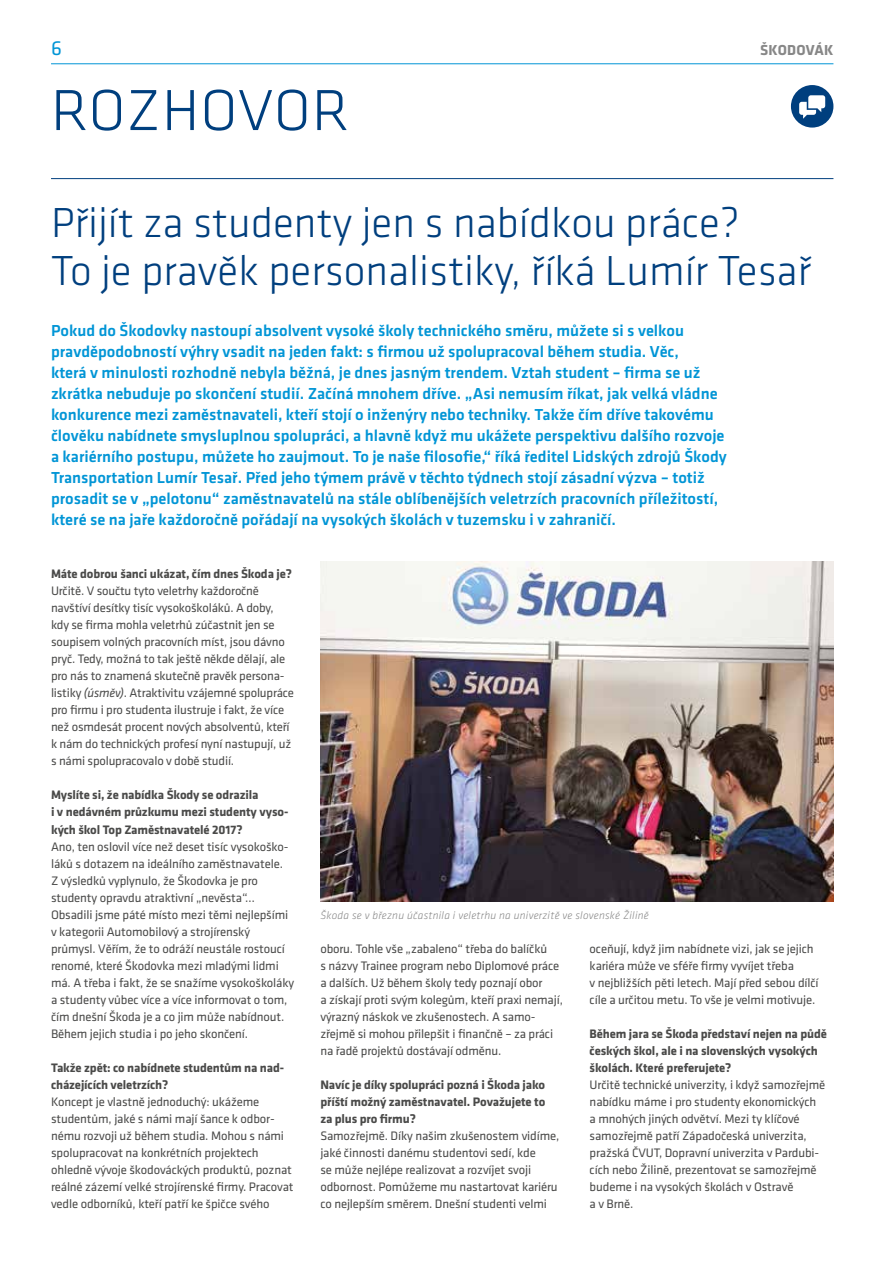
<style>
.page{position:relative;width:893px;height:1263px;background:#fff}
.page>*{position:absolute;margin:0;border:0;box-sizing:border-box;transform-origin:0 0}
.t1{font:300 60px "Klavika";letter-spacing:.015em;color:#003f7e}
.t2{font:300 43.5px/48px "Klavika";color:#003f7e}
.t3{font:21px "Klavika";color:#0095d6}
.t4{font:500 16.5px/21px "Klavika";color:#0095d6}
.t5{font:700 15px "Klavika";letter-spacing:.02em;color:#878787}
.t6{font:12.75px/17px "Klavika";letter-spacing:-.01em;color:#4a4a49}
.t7{font:700 12.75px/17px "Klavika";letter-spacing:-.01em;color:#4a4a49}
.t8{font:italic 300 11.25px "Klavika";letter-spacing:.02em;color:#878787}
.s1{font-style:italic}
</style>
<div class="page">
<hr style="left:51px;top:178px;width:782px;height:1px;background:#003f7e">
<svg style="left:791px;top:85px;width:42px;height:43px"></svg>
<img style="left:320px;top:561px;width:513px;height:340px">
<hr style="left:51px;top:63px;width:782px;height:1px;background:#0095d6">
<h3 class="t3" style="left:51px;top:35px;width:12px">6</h3>
<p class="t5" style="left:760px;top:39px;width:75px">ŠKODOVÁK</p>
<h1 class="t1" style="left:51px;top:74px;width:300px">ROZHOVOR</h1>
<h2 class="t2" style="left:51px;top:198px;width:762px">Přijít za studenty jen s nabídkou práce?<br>To je pravěk personalistiky, říká Lumír Tesař</h2>
<p class="t4" style="left:51px;top:319px;width:677px">Pokud do Škodovky nastoupí absolvent vysoké školy technického směru, můžete si s velkou pravděpodobností výhry vsadit na jeden fakt: s firmou už spolupracoval během studia. Věc,<br>která v minulosti rozhodně nebyla běžná, je dnes jasným trendem. Vztah student – firma se už zkrátka nebuduje po skončení studií. Začíná mnohem dříve. „Asi nemusím říkat, jak velká vládne konkurence mezi zaměstnavateli, kteří stojí o inženýry nebo techniky. Takže čím dříve takovému člověku nabídnete smysluplnou spolupráci, a hlavně když mu ukážete perspektivu dalšího rozvoje a kariérního postupu, můžete ho zaujmout. To je naše filosofie,“ říká ředitel Lidských zdrojů Škody Transportation Lumír Tesař. Před jeho týmem právě v těchto týdnech stojí zásadní výzva – totiž prosadit se v „pelotonu“ zaměstnavatelů na stále oblíbenějších veletrzích pracovních příležitostí, které se na jaře každoročně pořádají na vysokých školách v tuzemsku i v zahraničí.</p>
<p class="t7" style="left:51px;top:565px;width:242px">Máte dobrou šanci ukázat, čím dnes Škoda je?</p>
<p class="t6" style="left:51px;top:582px;width:244px">Určitě. V součtu tyto veletrhy každoročně navštíví desítky tisíc vysokoškoláků. A doby, kdy se firma mohla veletrhů zúčastnit jen se soupisem volných pracovních míst, jsou dávno pryč. Tedy, možná to tak ještě někde dělají, ale pro nás to znamená skutečně pravěk persona&shy;listiky <span class="s1">(úsměv)</span>. Atraktivitu vzájemné spolupráce pro firmu i pro studenta ilustruje i fakt, že více než osmdesát procent nových absolventů, kteří k nám do technických profesí nyní nastupují, už s námi spolupracovalo v době studií.</p>
<p class="t7" style="left:51px;top:786px;width:239px">Myslíte si, že nabídka Škody se odrazila<br>i v nedávném průzkumu mezi studenty vyso&shy;kých škol Top Zaměstnavatelé 2017?</p>
<p class="t6" style="left:51px;top:837px;width:245px">Ano, ten oslovil více než deset tisíc vysokoško&shy;láků s dotazem na ideálního zaměstnavatele.<br>Z výsledků vyplynulo, že Škodovka je pro studenty opravdu atraktivní „nevěsta“… Obsadili jsme páté místo mezi těmi nejlepšími v kategorii Automobilový a strojírenský průmysl. Věřím, že to odráží neustále rostoucí renomé, které Škodovka mezi mladými lidmi má. A třeba i fakt, že se snažíme vysokoškoláky a studenty vůbec více a více informovat o tom, čím dnešní Škoda je a co jim může nabídnout.<br>Během jejich studia i po jeho skončení.</p>
<p class="t7" style="left:51px;top:1058px;width:235px">Takže zpět: co nabídnete studentům na nad&shy;cházejících veletrzích?</p>
<p class="t6" style="left:51px;top:1092px;width:244px">Koncept je vlastně jednoduchý: ukážeme studentům, jaké s námi mají šance k odbor&shy;nému rozvoji už během studia. Mohou s námi spolupracovat na konkrétních projektech ohledně vývoje škodováckých produktů, poznat reálné zázemí velké strojírenské firmy. Pracovat vedle odborníků, kteří patří ke špičce svého</p>
<p class="t8" style="left:320px;top:908px;width:330px">Škoda se v březnu účastnila i veletrhu na univerzitě ve slovenské Žilině</p>
<p class="t6" style="left:320px;top:939px;width:244px">oboru. Tohle vše „zabaleno“ třeba do balíčků<br>s názvy Trainee program nebo Diplomové práce a dalších. Už během školy tedy poznají obor<br>a získají proti svým kolegům, kteří praxi nemají, výrazný náskok ve zkušenostech. A samo&shy;zřejmě si mohou přilepšit i finančně – za práci na řadě projektů dostávají odměnu.</p>
<p class="t7" style="left:320px;top:1075px;width:226px;text-align:justify">Navíc je díky spolupráci pozná i Škoda jako příští možný zaměstnavatel. Považujete to za plus pro firmu?</p>
<p class="t6" style="left:320px;top:1126px;width:241px">Samozřejmě. Díky našim zkušenostem vidíme, jaké činnosti danému studentovi sedí, kde<br>se může nejlépe realizovat a rozvíjet svoji odbornost. Pomůžeme mu nastartovat kariéru co nejlepším směrem. Dnešní studenti velmi</p>
<p class="t6" style="left:590px;top:939px;width:231px">oceňují, když jim nabídnete vizi, jak se jejich kariéra může ve sféře firmy vyvíjet třeba<br>v nejbližších pěti letech. Mají před sebou dílčí cíle a určitou metu. To vše je velmi motivuje.</p>
<p class="t7" style="left:590px;top:1024px;width:239px">Během jara se Škoda představí nejen na půdě českých škol, ale i na slovenských vysokých školách. Které preferujete?</p>
<p class="t6" style="left:590px;top:1075px;width:237px">Určitě technické univerzity, i když samozřejmě nabídku máme i pro studenty ekonomických a mnohých jiných odvětví. Mezi ty klíčové samozřejmě patří Západočeská univerzita, pražská ČVUT, Dopravní univerzita v Pardubi&shy;cích nebo Žilině, prezentovat se samozřejmě budeme i na vysokých školách v Ostravě<br>a v Brně.</p>
</div>
